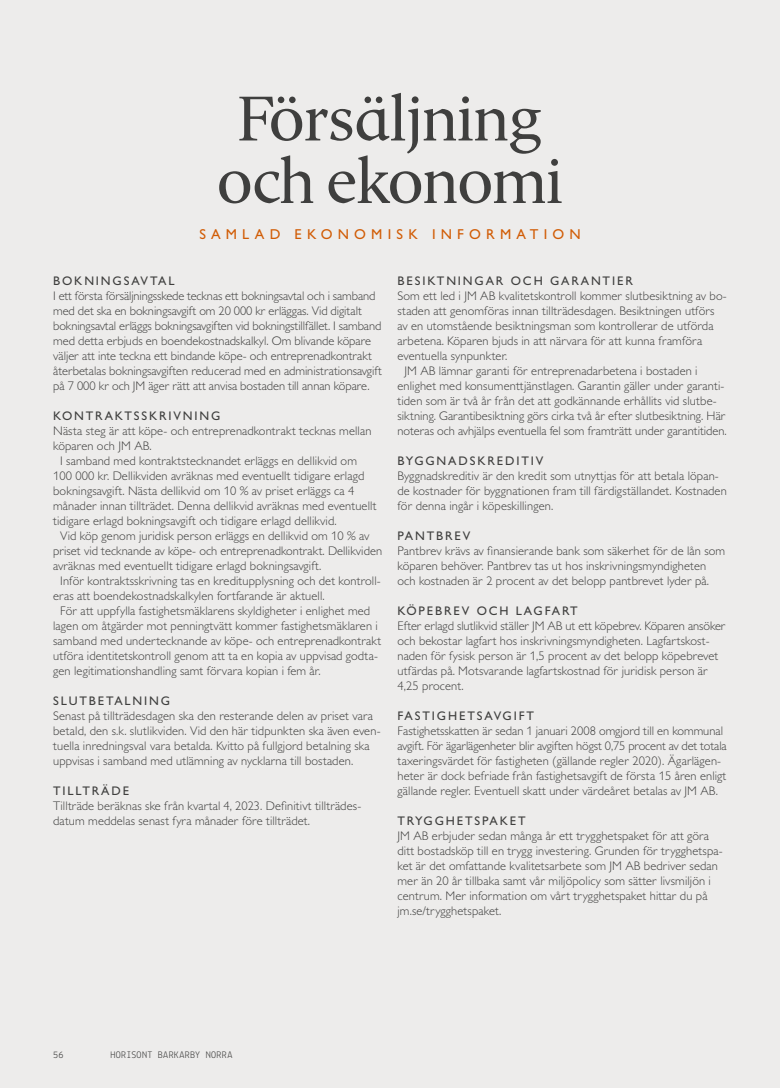
<style>
.page{position:relative;width:780px;height:1088px;background:#edeceb}
.page>*{position:absolute;margin:0;border:0;box-sizing:border-box;transform-origin:0 0}
.t1{font:62.5px/62.5px "JM Serif";letter-spacing:-.01em;color:#3f3f3e;text-align:center}
.t2{font:14.38px "Gill Sansfor JM";letter-spacing:.36em;color:#d15c05}
.t3{font:300 12.5px/15px "Gill Sansfor JM";letter-spacing:.01em;color:#3f3f3e}
.t4{font:12.5px "Gill Sansfor JM";letter-spacing:.15em;color:#3f3f3e}
.t5{font:10px "Lekton";letter-spacing:.035em;color:#3f3f3e}
</style>
<div class="page">
<h1 class="t1" style="left:217px;top:87px;width:347px">Försäljning och ekonomi</h1>
<p class="t2" style="left:199px;top:226px;width:383px">SAMLAD EKONOMISK INFORMATION</p>
<p class="t4" style="left:53px;top:274px;width:123px">BOKNINGSAVTAL</p>
<p class="t3" style="left:53px;top:288px;width:330px">I ett första försäljningsskede tecknas ett bokningsavtal och i samband med det ska en bokningsavgift om 20 000 kr erläggas. Vid digitalt bokningsavtal erläggs bokningsavgiften vid bokningstillfället. I samband med detta erbjuds en boendekostnadskalkyl. Om blivande köpare väljer att inte teckna ett bindande köpe- och entreprenadkontrakt återbetalas bokningsavgiften reducerad med en administrationsavgift på 7 000 kr och JM äger rätt att anvisa bostaden till annan köpare.</p>
<p class="t4" style="left:53px;top:409px;width:169px">KONTRAKTSSKRIVNING</p>
<p class="t3" style="left:53px;top:423px;width:320px">Nästa steg är att köpe- och entreprenadkontrakt tecknas mellan</p>
<p class="t3" style="left:53px;top:438px;width:100px">köparen och JM AB.</p>
<p class="t3" style="left:60px;top:453px;width:298px">I samband med kontraktstecknandet erläggs en dellikvid om</p>
<p class="t3" style="left:53px;top:468px;width:313px">100 000 kr. Dellikviden avräknas med eventuellt tidigare erlagd</p>
<p class="t3" style="left:53px;top:483px;width:302px">bokningsavgift. Nästa dellikvid om 10 % av priset erläggs ca 4</p>
<p class="t3" style="left:53px;top:498px;width:325px">månader innan tillträdet. Denna dellikvid avräknas med eventuellt</p>
<p class="t3" style="left:53px;top:513px;width:285px">tidigare erlagd bokningsavgift och tidigare erlagd dellikvid.</p>
<p class="t3" style="left:60px;top:528px;width:311px">Vid köp genom juridisk person erläggs en dellikvid om 10 % av</p>
<p class="t3" style="left:53px;top:543px;width:330px">priset vid tecknande av köpe- och entreprenadkontrakt. Dellikviden</p>
<p class="t3" style="left:53px;top:558px;width:270px">avräknas med eventuellt tidigare erlagd bokningsavgift.</p>
<p class="t3" style="left:60px;top:573px;width:322px">Inför kontraktsskrivning tas en kreditupplysning och det kontroll-</p>
<p class="t3" style="left:53px;top:588px;width:273px">eras att boendekostnadskalkylen fortfarande är aktuell.</p>
<p class="t3" style="left:60px;top:603px;width:311px">För att uppfylla fastighetsmäklarens skyldigheter i enlighet med</p>
<p class="t3" style="left:53px;top:618px;width:326px">lagen om åtgärder mot penningtvätt kommer fastighetsmäklaren i</p>
<p class="t3" style="left:53px;top:633px;width:329px">samband med undertecknande av köpe- och entreprenadkontrakt</p>
<p class="t3" style="left:53px;top:648px;width:326px">utföra identitetskontroll genom att ta en kopia av uppvisad godta-</p>
<p class="t3" style="left:53px;top:663px;width:269px">gen legitimationshandling samt förvara kopian i fem år.</p>
<p class="t4" style="left:53px;top:694px;width:118px">SLUTBETALNING</p>
<p class="t3" style="left:53px;top:708px;width:329px">Senast på tillträdesdagen ska den resterande delen av priset vara betald, den s.k. slutlikviden. Vid den här tidpunkten ska även even&shy;tuella inredningsval vara betalda. Kvitto på fullgjord betalning ska uppvisas i samband med utlämning av nycklarna till bostaden.</p>
<p class="t4" style="left:53px;top:784px;width:78px">TILLTRÄDE</p>
<p class="t3" style="left:53px;top:798px;width:308px">Tillträde beräknas ske från kvartal 4, 2023. Definitivt tillträdes&shy;datum meddelas senast fyra månader före tillträdet.</p>
<p class="t4" style="left:397px;top:274px;width:237px">BESIKTNINGAR OCH GARANTIER</p>
<p class="t3" style="left:397px;top:288px;width:330px">Som ett led i JM AB kvalitetskontroll kommer slutbesiktning av bo-</p>
<p class="t3" style="left:397px;top:303px;width:318px">staden att genomföras innan tillträdesdagen. Besiktningen utförs</p>
<p class="t3" style="left:397px;top:318px;width:317px">av en utomstående besiktningsman som kontrollerar de utförda</p>
<p class="t3" style="left:397px;top:333px;width:306px">arbetena. Köparen bjuds in att närvara för att kunna framföra</p>
<p class="t3" style="left:397px;top:348px;width:111px">eventuella synpunkter.</p>
<p class="t3" style="left:404px;top:363px;width:294px">JM AB lämnar garanti för entreprenadarbetena i bostaden i</p>
<p class="t3" style="left:397px;top:378px;width:327px">enlighet med konsumenttjänstlagen. Garantin gäller under garanti-</p>
<p class="t3" style="left:397px;top:393px;width:321px">tiden som är två år från det att godkännande erhållits vid slutbe-</p>
<p class="t3" style="left:397px;top:408px;width:329px">siktning. Garantibesiktning görs cirka två år efter slutbesiktning. Här</p>
<p class="t3" style="left:397px;top:423px;width:331px">noteras och avhjälps eventuella fel som framträtt under garantitiden.</p>
<p class="t4" style="left:397px;top:454px;width:147px">BYGGNADSKREDITIV</p>
<p class="t3" style="left:397px;top:468px;width:331px">Byggnadskreditiv är den kredit som utnyttjas för att betala löpan&shy;de kostnader för byggnationen fram till färdigställandet. Kostnaden för denna ingår i köpeskillingen.</p>
<p class="t4" style="left:397px;top:529px;width:74px">PANTBREV</p>
<p class="t3" style="left:397px;top:543px;width:329px">Pantbrev krävs av finansierande bank som säkerhet för de lån som köparen behöver. Pantbrev tas ut hos inskrivningsmyndigheten och kostnaden är 2 procent av det belopp pantbrevet lyder på.</p>
<p class="t4" style="left:397px;top:604px;width:182px">KÖPEBREV OCH LAGFART</p>
<p class="t3" style="left:397px;top:618px;width:329px">Efter erlagd slutlikvid ställer JM AB ut ett köpebrev. Köparen ansöker och bekostar lagfart hos inskrivningsmyndigheten. Lagfartskost&shy;naden för fysisk person är 1,5 procent av det belopp köpebrevet utfärdas på. Motsvarande lagfartskostnad för juridisk person är 4,25 procent.</p>
<p class="t4" style="left:397px;top:709px;width:138px">FASTIGHETSAVGIFT</p>
<p class="t3" style="left:397px;top:723px;width:331px">Fastighetsskatten är sedan 1 januari 2008 omgjord till en kommunal avgift. För ägarlägenheter blir avgiften högst 0,75 procent av det totala taxeringsvärdet för fastigheten (gällande regler 2020). Ägarlägen&shy;heter är dock befriade från fastighetsavgift de första 15 åren enligt gällande regler. Eventuell skatt under värdeåret betalas av JM AB.</p>
<p class="t4" style="left:397px;top:814px;width:130px">TRYGGHETSPAKET</p>
<p class="t3" style="left:397px;top:828px;width:327px">JM AB erbjuder sedan många år ett trygghetspaket för att göra ditt bostadsköp till en trygg investering. Grunden för trygghetspa&shy;ket är det omfattande kvalitetsarbete som JM AB bedriver sedan mer än 20 år tillbaka samt vår miljöpolicy som sätter livsmiljön i centrum. Mer information om vårt trygghetspaket hittar du på jm.se/trygghetspaket.</p>
<p class="t5" style="left:53px;top:1049px;width:12px">56</p>
<p class="t5" style="left:110px;top:1049px;width:123px">HORISONT BARKARBY NORRA</p>
</div>
